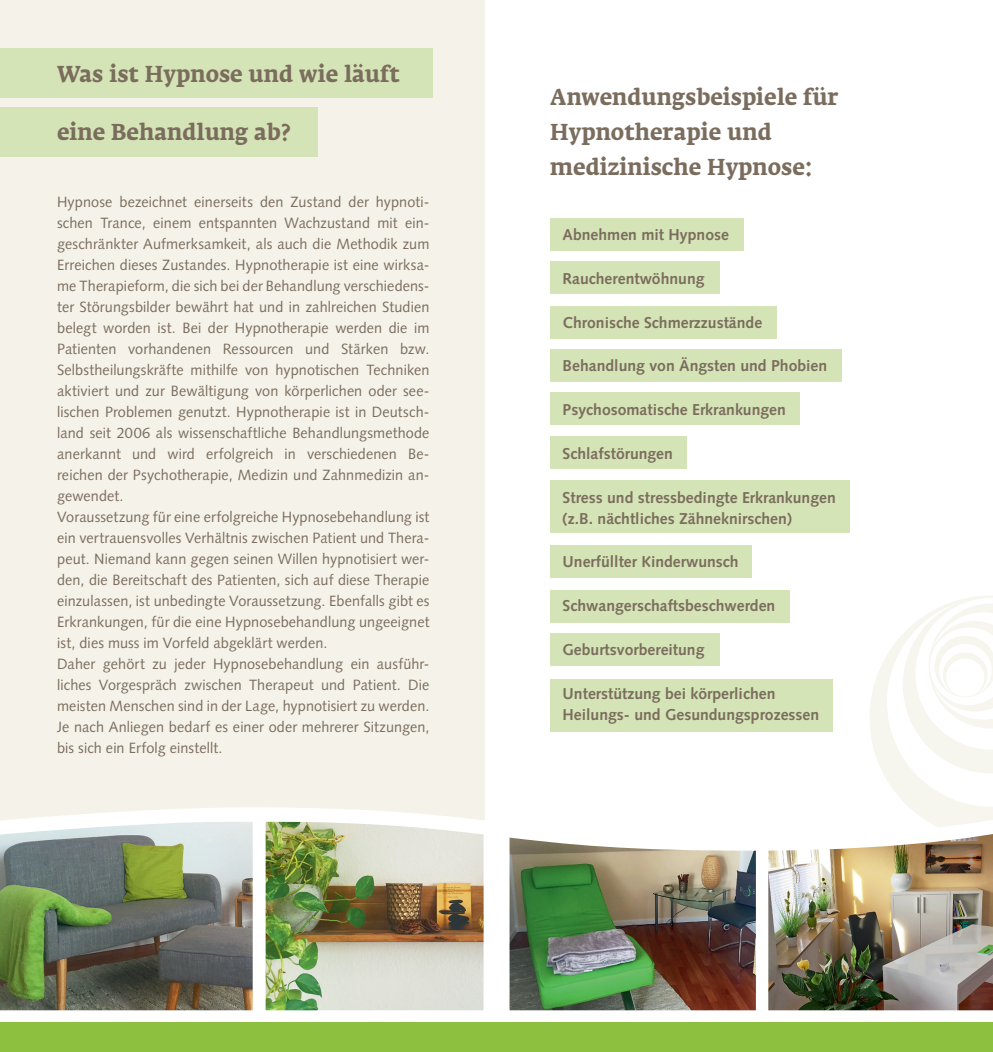
<style>
.page{position:relative;width:993px;height:1052px;background:#fff}
.page>*{position:absolute;margin:0;border:0;box-sizing:border-box;transform-origin:0 0}
.t1{font:700 22.75px/35px "Fedra Serif A";color:#7b6d5e;scale:.93 1}
.t2{font:700 15.75px/21px "Syntax LT Std";color:#7b6d5e}
.t3{font:14.88px/21px "Syntax LT Std";letter-spacing:.01em;color:#7b6d5e}
</style>
<div class="page">
<div style="left:0;top:0;width:484px;height:837px;background:#f4f2e9"></div>
<div style="left:0;top:48px;width:432px;height:50px;background:#d4e4b6"></div>
<div style="left:0;top:107px;width:317px;height:50px;background:#d4e4b6"></div>
<img style="left:0;top:493px;width:992px;height:518px">
<div style="left:0;top:1022px;width:992px;height:30px;background:#8cc03e"></div>
<div style="left:550px;top:393px;width:249px;height:32px;background:#d4e4b6"></div>
<div style="left:550px;top:436px;width:137px;height:32px;background:#d4e4b6"></div>
<div style="left:550px;top:545px;width:202px;height:33px;background:#d4e4b6"></div>
<div style="left:550px;top:590px;width:239px;height:32px;background:#d4e4b6"></div>
<div style="left:550px;top:633px;width:169px;height:33px;background:#d4e4b6"></div>
<div style="left:550px;top:480px;width:299px;height:53px;background:#d4e4b6"></div>
<div style="left:550px;top:679px;width:282px;height:52px;background:#d4e4b6"></div>
<div style="left:550px;top:306px;width:226px;height:32px;background:#d4e4b6"></div>
<div style="left:550px;top:349px;width:291px;height:33px;background:#d4e4b6"></div>
<div style="left:550px;top:261px;width:169px;height:33px;background:#d4e4b6"></div>
<div style="left:550px;top:218px;width:193px;height:32px;background:#d4e4b6"></div>
<h1 class="t1" style="left:57px;top:57px;width:370px">Was ist Hypnose und wie läuft</h1>
<h1 class="t1" style="left:57px;top:114px;width:253px">eine Behandlung ab?</h1>
<p class="t3" style="left:57px;top:191px;width:374px">Hypnose bezeichnet einerseits den Zustand der hypnoti&shy;schen Trance, einem entspannten Wachzustand mit ein&shy;geschränkter Aufmerksamkeit, als auch die Methodik zum Erreichen dieses Zustandes. Hypnotherapie ist eine wirksa&shy;me Therapieform, die sich bei der Behandlung verschiedens&shy;ter Störungsbilder bewährt hat und in zahlreichen Studien belegt worden ist. Bei der Hypnotherapie werden die im Patienten vorhandenen Ressourcen und Stärken bzw.<br>Selbstheilungskräfte mithilfe von hypnotischen Techniken aktiviert und zur Bewältigung von körperlichen oder see&shy;lischen Problemen genutzt. Hypnotherapie ist in Deutsch&shy;land seit 2006 als wissenschaftliche Behandlungsmethode anerkannt und wird erfolgreich in verschiedenen Be&shy;reichen der Psychotherapie, Medizin und Zahnmedizin an&shy;gewendet.<br>Voraussetzung für eine erfolgreiche Hypnosebehandlung ist ein vertrauensvolles Verhältnis zwischen Patient und Thera&shy;peut. Niemand kann gegen seinen Willen hypnotisiert wer&shy;den, die Bereitschaft des Patienten, sich auf diese Therapie einzulassen, ist unbedingte Voraussetzung. Ebenfalls gibt es Erkrankungen, für die eine Hypnosebehandlung ungeeignet ist, dies muss im Vorfeld abgeklärt werden.<br>Daher gehört zu jeder Hypnosebehandlung ein ausführ&shy;liches Vorgespräch zwischen Therapeut und Patient. Die meisten Menschen sind in der Lage, hypnotisiert zu werden.<br>Je nach Anliegen bedarf es einer oder mehrerer Sitzungen, bis sich ein Erfolg einstellt.</p>
<h1 class="t1" style="left:550px;top:80px;width:311px">Anwendungsbeispiele für<br>Hypnotherapie und medizinische Hypnose:</h1>
<p class="t2" style="left:562px;top:224px;width:168px">Abnehmen mit Hypnose</p>
<p class="t2" style="left:562px;top:268px;width:143px">Raucherentwöhnung</p>
<p class="t2" style="left:562px;top:312px;width:201px">Chronische Schmerzzustände</p>
<p class="t2" style="left:562px;top:355px;width:266px">Behandlung von Ängsten und Phobien</p>
<p class="t2" style="left:562px;top:399px;width:225px">Psychosomatische Erkrankungen</p>
<p class="t2" style="left:562px;top:443px;width:112px">Schlafstörungen</p>
<p class="t2" style="left:562px;top:487px;width:274px">Stress und stressbedingte Erkrankungen (z.B. nächtliches Zähneknirschen)</p>
<p class="t2" style="left:562px;top:551px;width:177px">Unerfüllter Kinderwunsch</p>
<p class="t2" style="left:562px;top:595px;width:214px">Schwangerschaftsbeschwerden</p>
<p class="t2" style="left:562px;top:639px;width:143px">Geburtsvorbereitung</p>
<p class="t2" style="left:562px;top:683px;width:258px">Unterstützung bei körperlichen<br>Heilungs- und Gesundungsprozessen</p>
</div>
